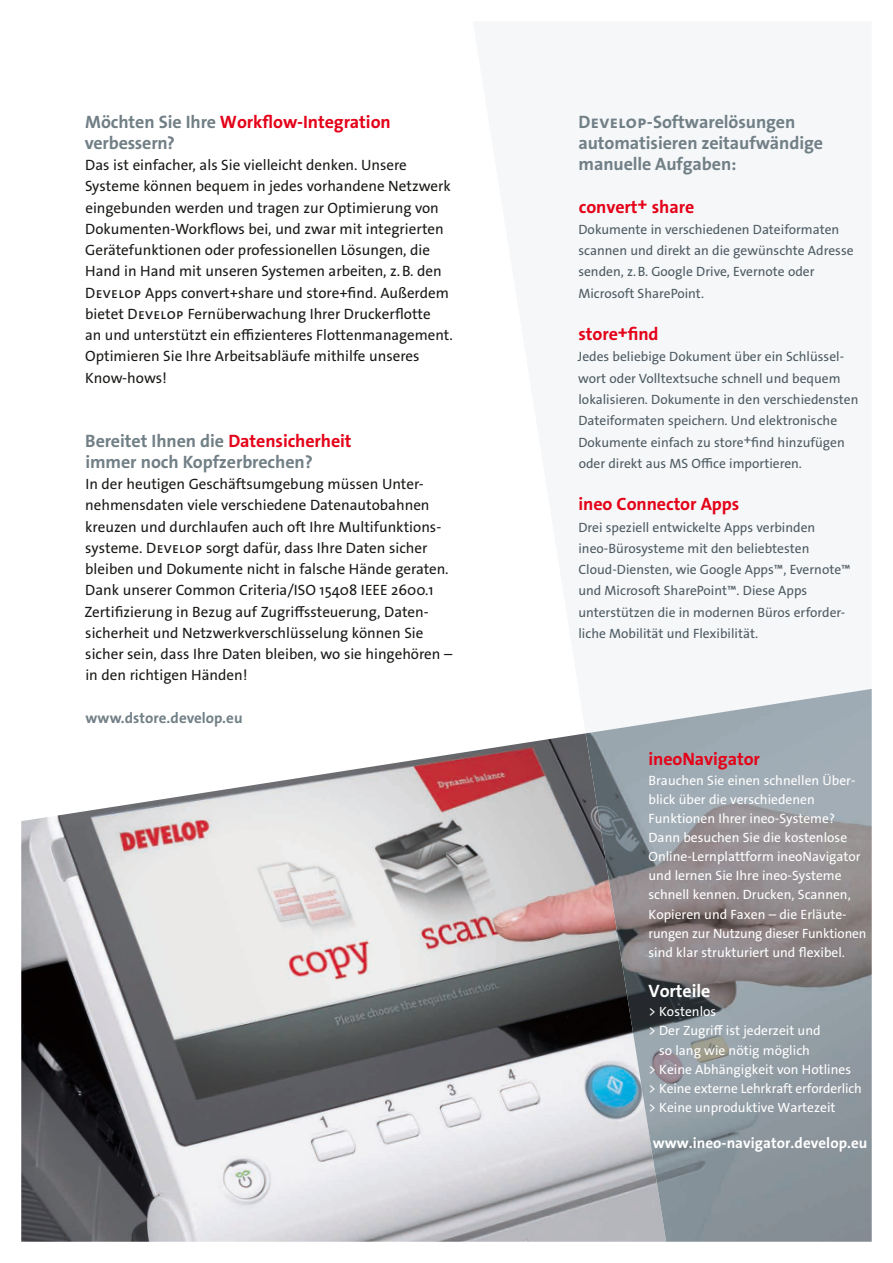
<style>
.page{position:relative;width:893px;height:1263px;background:#fff}
.page>*{position:absolute;margin:0;border:0;box-sizing:border-box;transform-origin:0 0}
.t1{font:18px/21.3px "The Sans LP7 Bld";letter-spacing:-.005em;color:#717f86}
.t2{font:18px "The Sans LP7 Bld";letter-spacing:-.005em;color:#e40218}
.t3{font:18px "The Sans LP7 Bld";letter-spacing:-.005em;color:#fff}
.t4{font:15px/21.3px "The Sans LP5 Plain";color:#1b1a18}
.t5{font:15px "The Sans LP7 Bld";letter-spacing:.005em;color:#fff}
.t6{font:15px "The Sans LP7 Bld";letter-spacing:.005em;color:#717f86}
.t7{font:13.5px/21.3px "The Sans LP5 Plain";color:#4e5b62}
.t8{font:13.5px/19.2px "The Sans LP5 Plain";color:#fff}
.s1{color:#e40218}
</style>
<div class="page">
<img style="left:21px;top:733px;width:565px;height:509px">
<img style="left:586px;top:689px;width:286px;height:553px">
<p class="t1" style="left:85px;top:111px;width:308px">Möchten Sie Ihre <span class="s1">Workflow-Integration </span>verbessern?</p>
<p class="t4" style="left:85px;top:154px;width:369px">Das ist einfacher, als Sie vielleicht denken. Unsere Systeme können bequem in jedes vorhandene Netzwerk eingebunden werden und tragen zur Optimierung von Dokumenten-Workflows bei, und zwar mit integrierten Gerätefunktionen oder professionellen Lösungen, die Hand in Hand mit unseren Systemen arbeiten, z. B. den Develop Apps convert+share und store+find. Außerdem bietet Develop Fernüberwachung Ihrer Druckerflotte<br>an und unterstützt ein effizienteres Flottenmanagement.<br>Optimieren Sie Ihre Arbeitsabläufe mithilfe unseres Know-hows!</p>
<p class="t1" style="left:85px;top:430px;width:268px">Bereitet Ihnen die <span class="s1">Datensicherheit </span>immer noch Kopfzerbrechen?</p>
<p class="t4" style="left:84px;top:473px;width:369px">In der heutigen Geschäftsumgebung müssen Unter&shy;nehmensdaten viele verschiedene Datenautobahnen kreuzen und durchlaufen auch oft Ihre Multifunktions&shy;systeme. Develop sorgt dafür, dass Ihre Daten sicher bleiben und Dokumente nicht in falsche Hände geraten.<br>Dank unserer Common Criteria/ISO 15408 IEEE 2600.1<br>Zertifizierung in Bezug auf Zugriffssteuerung, Daten&shy;sicherheit und Netzwerkverschlüsselung können Sie sicher sein, dass Ihre Daten bleiben, wo sie hingehören – in den richtigen Händen!</p>
<p class="t6" style="left:85px;top:708px;width:159px">www.dstore.develop.eu</p>
<p class="t1" style="left:578px;top:111px;width:246px">DEVELOP-Softwarelösungen automatisieren zeitaufwändige manuelle Aufgaben:</p>
<p class="t2" style="left:579px;top:195px;width:117px">convert+ share</p>
<p class="t7" style="left:578px;top:219px;width:277px">Dokumente in verschiedenen Dateiformaten scannen und direkt an die gewünschte Adresse senden, z. B. Google Drive, Evernote oder Microsoft SharePoint.</p>
<p class="t2" style="left:578px;top:323px;width:82px">store+find</p>
<p class="t7" style="left:578px;top:346px;width:282px">Jedes beliebige Dokument über ein Schlüssel&shy;wort oder Volltextsuche schnell und bequem lokalisieren. Dokumente in den verschiedensten Dateiformaten speichern. Und elektronische Dokumente einfach zu store+find hinzufügen oder direkt aus MS Office importieren.</p>
<p class="t2" style="left:578px;top:493px;width:162px">ineo Connector Apps</p>
<p class="t7" style="left:578px;top:516px;width:274px">Drei speziell entwickelte Apps verbinden ineo-Bürosysteme mit den beliebtesten Cloud-Diensten, wie Google Apps™, Evernote™ und Microsoft SharePoint™. Diese Apps unterstützen die in modernen Büros erforder&shy;liche Mobilität und Flexibilität.</p>
<p class="t2" style="left:648px;top:748px;width:113px">ineoNavigator</p>
<p class="t8" style="left:648px;top:770px;width:219px">Brauchen Sie einen schnellen Über&shy;blick über die verschiedenen Funktionen Ihrer ineo-Systeme?<br>Dann besuchen Sie die kostenlose Online-Lernplattform ineoNavigator und lernen Sie Ihre ineo-Systeme schnell kennen. Drucken, Scannen, Kopieren und Faxen – die Erläute&shy;rungen zur Nutzung dieser Funktionen sind klar strukturiert und flexibel.</p>
<p class="t3" style="left:648px;top:979px;width:63px">Vorteile</p>
<p class="t8" style="left:648px;top:1002px;width:69px">&gt; Kostenlos</p>
<p class="t8" style="left:648px;top:1021px;width:174px">&gt; Der Zugriff ist jederzeit und</p>
<p class="t8" style="left:659px;top:1040px;width:152px">so lang wie nötig möglich</p>
<p class="t8" style="left:648px;top:1060px;width:204px">&gt; Keine Abhängigkeit von Hotlines</p>
<p class="t8" style="left:648px;top:1079px;width:215px">&gt; Keine externe Lehrkraft erforderlich</p>
<p class="t8" style="left:648px;top:1098px;width:189px">&gt; Keine unproduktive Wartezeit</p>
<p class="t5" style="left:653px;top:1133px;width:216px">www.ineo-navigator.develop.eu</p>
</div>
